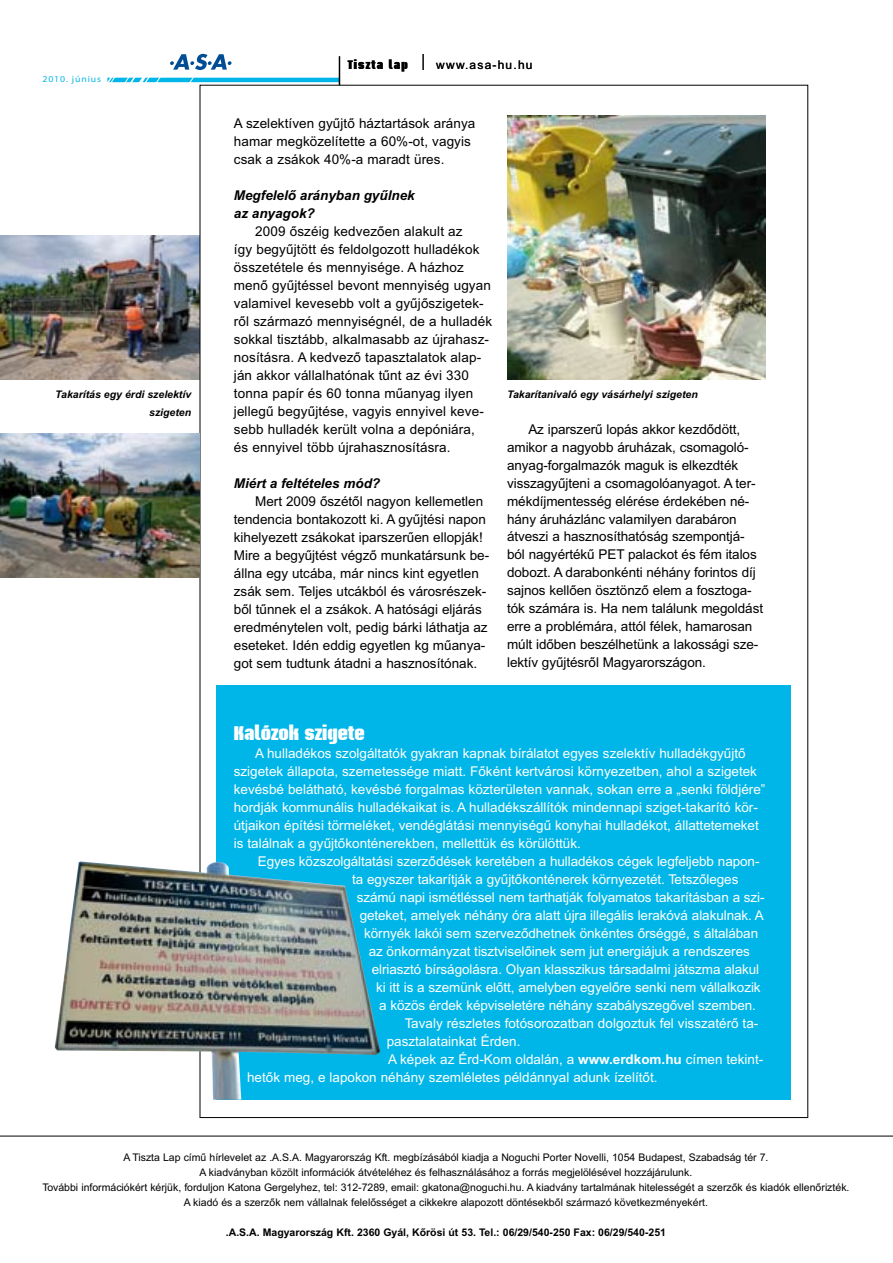
<style>
.page{position:relative;width:893px;height:1263px;background:#fff}
.page>*{position:absolute;margin:0;border:0;box-sizing:border-box;transform-origin:0 0}
.t1{font:19.5px "H Briem Akademi Black";color:#fff}
.t2{font:13.5px/18px "PFL Arial";color:#000}
.t3{font:13.5px/18px "PFL Arial";color:#fff}
.t4{font:italic 13.5px/18px "PFL Arial Bold";color:#000}
.t5{font:12px "PFL Arial";letter-spacing:.1em;color:#000}
.t6{font:12px "H Briem Akademi Black";letter-spacing:.1em;color:#000}
.t7{font:10.5px/15px "PFL Arial";color:#000;text-align:center}
.t8{font:10.5px "PFL Arial Bold";color:#000}
.t9{font:italic 10.5px/18px "PFL Arial Bold";color:#000;text-align:right}
.t10{font:semi-expanded 9px "Myriad Pro";letter-spacing:.1em;color:#00b6e8}
.s1{font-family:"PFL Arial Bold"}
</style>
<div class="page">
<img style="left:0;top:236px;width:200px;height:144px">
<hr style="left:107px;top:78px;width:232px;height:4px;background:#00b6e8">
<svg style="left:107px;top:54px;width:124px;height:42px"></svg>
<svg style="left:339px;top:56px;width:1px;height:29px"></svg>
<hr style="left:0;top:1136px;width:893px;height:1px;background:#000">
<svg style="left:423px;top:54px;width:1px;height:16px"></svg>
<div style="left:217px;top:686px;width:574px;height:414px;background:#00b6e8"></div>
<img style="left:507px;top:115px;width:258px;height:265px">
<img style="left:55px;top:861px;width:326px;height:239px">
<img style="left:0;top:434px;width:200px;height:144px">
<p class="t10" style="left:43px;top:74px;width:60px">2010. június</p>
<p class="t9" style="left:55px;top:385px;width:137px">Takarítás egy érdi szelektív szigeten</p>
<p class="t6" style="left:348px;top:58px;width:62px">Tiszta lap</p>
<p class="t5" style="left:436px;top:58px;width:98px">www.asa-hu.hu</p>
<p class="t2" style="left:234px;top:114px;width:243px">A szelektíven gyûjtô háztartások aránya hamar megközelítette a 60%-ot, vagyis csak a zsákok 40%-a maradt üres.</p>
<p class="t4" style="left:234px;top:186px;width:182px">Megfelelô arányban gyûlnek az anyagok?</p>
<p class="t2" style="left:234px;top:222px;width:260px;text-indent:21px">2009 ôszéig kedvezôen alakult az<br>így begyûjtött és feldolgozott hulladékok összetétele és mennyisége. A házhoz menô gyûjtéssel bevont mennyiség ugyan valamivel kevesebb volt a gyûjôszigetek&shy;rôl származó mennyiségnél, de a hulladék sokkal tisztább, alkalmasabb az újrahasz&shy;nosításra. A kedvezô tapasztalatok alap&shy;ján akkor vállalhatónak tûnt az évi 330 tonna papír és 60 tonna mûanyag ilyen jellegû begyûjtése, vagyis ennyivel keve&shy;sebb hulladék került volna a depóniára, és ennyivel több újrahasznosításra.</p>
<p class="t4" style="left:234px;top:474px;width:148px">Miért a feltételes mód?</p>
<p class="t2" style="left:234px;top:492px;width:257px;text-indent:21px">Mert 2009 ôszétôl nagyon kellemetlen tendencia bontakozott ki. A gyûjtési napon kihelyezett zsákokat iparszerûen ellopják!<br>Mire a begyûjtést végzô munkatársunk be&shy;állna egy utcába, már nincs kint egyetlen zsák sem. Teljes utcákból és városrészek&shy;bôl tûnnek el a zsákok. A hatósági eljárás eredménytelen volt, pedig bárki láthatja az eseteket. Idén eddig egyetlen kg mûanya&shy;got sem tudtunk átadni a hasznosítónak.</p>
<p class="t9" style="left:507px;top:385px;width:192px">Takarítanivaló egy vásárhelyi szigeten</p>
<p class="t2" style="left:507px;top:420px;width:257px;text-indent:21px">Az iparszerû lopás akkor kezdôdött, amikor a nagyobb áruházak, csomagoló&shy;anyag-forgalmazók maguk is elkezdték visszagyûjteni a csomagolóanyagot. A ter&shy;mékdíjmentesség elérése érdekében né&shy;hány áruházlánc valamilyen darabáron átveszi a hasznosíthatóság szempontjá&shy;ból nagyértékû PET palackot és fém italos dobozt. A darabonkénti néhány forintos díj sajnos kellôen ösztönzô elem a fosztoga&shy;tók számára is. Ha nem találunk megoldást erre a problémára, attól félek, hamarosan múlt idôben beszélhetünk a lakossági sze&shy;lektív gyûjtésrôl Magyarországon.</p>
<h1 class="t1" style="left:234px;top:722px;width:133px">Kalózok szigete</h1>
<p class="t3" style="left:234px;top:744px;width:533px;text-indent:21px">A hulladékos szolgáltatók gyakran kapnak bírálatot egyes szelektív hulladékgyûjtô szigetek állapota, szemetessége miatt. Fôként kertvárosi környezetben, ahol a szigetek kevésbé belátható, kevésbé forgalmas közterületen vannak, sokan erre a „senki földjére” hordják kommunális hulladékaikat is. A hulladékszállítók mindennapi sziget-takarító kör&shy;útjaikon építési törmeléket, vendéglátási mennyiségû konyhai hulladékot, állattetemeket is találnak a gyûjtôkonténerekben, mellettük és körülöttük.</p>
<p class="t3" style="left:258px;top:852px;width:503px">Egyes közszolgáltatási szerzôdések keretében a hulladékos cégek legfeljebb napon-</p>
<p class="t3" style="left:352px;top:870px;width:388px">ta egyszer takarítják a gyûjtôkonténerek környezetét. Tetszôleges</p>
<p class="t3" style="left:357px;top:888px;width:409px">számú napi ismétléssel nem tarthatják folyamatos takarításban a szi-</p>
<p class="t3" style="left:360px;top:906px;width:406px">geteket, amelyek néhány óra alatt újra illegális lerakóvá alakulnak. A</p>
<p class="t3" style="left:364px;top:924px;width:395px">környék lakói sem szervezôdhetnek önkéntes ôrséggé, s általában</p>
<p class="t3" style="left:369px;top:942px;width:383px">az önkormányzat tisztviselôinek sem jut energiájuk a rendszeres</p>
<p class="t3" style="left:372px;top:960px;width:389px">elriasztó bírságolásra. Olyan klasszikus társadalmi játszma alakul</p>
<p class="t3" style="left:376px;top:978px;width:386px">ki itt is a szemünk elôtt, amelyben egyelôre senki nem vállalkozik</p>
<p class="t3" style="left:379px;top:996px;width:378px">a közös érdek képviseletére néhány szabályszegôvel szemben.</p>
<p class="t3" style="left:405px;top:1014px;width:355px">Tavaly részletes fotósorozatban dolgoztuk fel visszatérô ta-</p>
<p class="t3" style="left:387px;top:1032px;width:135px">pasztalatainkat Érden.</p>
<p class="t3" style="left:388px;top:1050px;width:377px">A képek az Érd-Kom oldalán, a <span class="s1">www.erdkom.hu</span> címen tekint-</p>
<p class="t3" style="left:247px;top:1068px;width:412px">hetôk meg, e lapokon néhány szemléletes példánnyal adunk ízelítôt.</p>
<p class="t7" style="left:42px;top:1150px;width:809px">A Tiszta Lap címû hírlevelet az .A.S.A. Magyarország Kft. megbízásából kiadja a Noguchi Porter Novelli, 1054 Budapest, Szabadság tér 7.<br>A kiadványban közölt információk átvételéhez és felhasználásához a forrás megjelölésével hozzájárulunk.<br>További információkért kérjük, forduljon Katona Gergelyhez, tel: 312-7289, email: gkatona@noguchi.hu. A kiadvány tartalmának hitelességét a szerzôk és kiadók ellenôrizték.<br>A kiadó és a szerzôk nem vállalnak felelôsséget a cikkekre alapozott döntésekbôl származó következményekért.</p>
<p class="t8" style="left:226px;top:1227px;width:442px">.A.S.A. Magyarország Kft. 2360 Gyál, Kôrösi út 53. Tel.: 06/29/540-250 Fax: 06/29/540-251</p>
</div>
